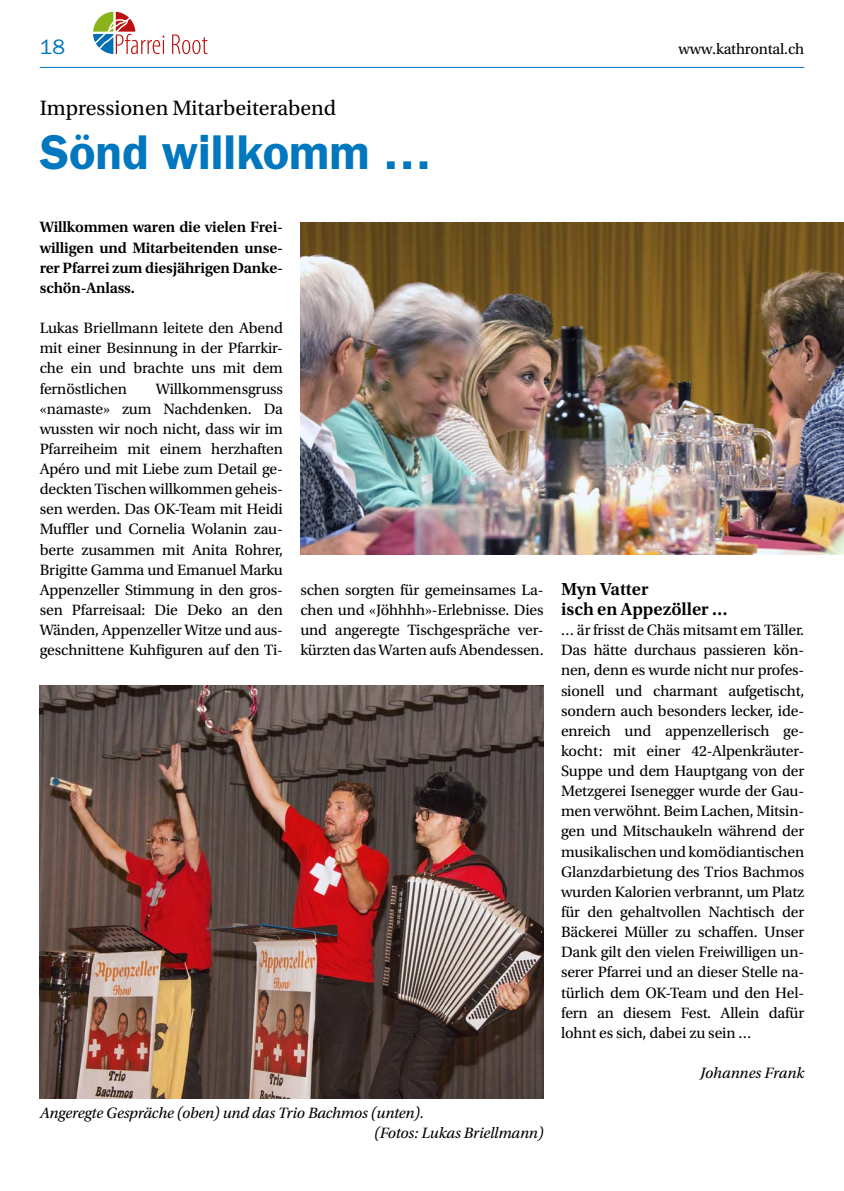
<style>
.page{position:relative;width:844px;height:1191px;background:#fff}
.page>*{position:absolute;margin:0;border:0;box-sizing:border-box;transform-origin:0 0}
.t1{font:600 49px "ITC Franklin Gothic Std";color:#0077be}
.t2{font:21.88px "Utopia Std";color:#000}
.t3{font:21px "ITC Franklin Gothic Std";color:#0077be}
.t4{font:600 18.38px/20.1px "Utopia Std";color:#000}
.t5{font:15.75px/20.1px "Utopia Std";letter-spacing:-.01em;color:#000;text-align:justify}
.t6{font:600 15.75px/20.1px "Utopia Std";letter-spacing:-.01em;color:#000;text-align:justify}
.t7{font:italic 15.75px/20.1px "Utopia Std";letter-spacing:-.01em;color:#000}
</style>
<div class="page">
<svg style="left:93px;top:12px;width:71px;height:42px"></svg>
<svg style="left:172px;top:34px;width:35px;height:20px"></svg>
<hr style="left:40px;top:67px;width:764px;height:1px;background:#0077be">
<img style="left:300px;top:222px;width:543px;height:332px">
<img style="left:40px;top:685px;width:503px;height:413px">
<h3 class="t3" style="left:40px;top:35px;width:27px">18</h3>
<p class="t5" style="left:678px;top:39px;width:127px">www.kathrontal.ch</p>
<h2 class="t2" style="left:40px;top:96px;width:298px">Impressionen Mitarbeiterabend</h2>
<h1 class="t1" style="left:40px;top:123px;width:393px">Sönd willkomm …</h1>
<p class="t6" style="left:40px;top:217px;width:245px">Willkommen waren die vielen Frei&shy;willigen und Mitarbeitenden unse&shy;rer Pfarrei zum diesjährigen Danke&shy;schön-Anlass.</p>
<p class="t5" style="left:40px;top:318px;width:245px">Lukas Briellmann leitete den Abend mit einer Besinnung in der Pfarrkir&shy;che ein und brachte uns mit dem fernöstlichen</p>
<p class="t5" style="left:40px;top:379px;width:245px;text-indent:116px">Willkommensgruss «namaste» zum Nachdenken. Da wussten wir noch nicht, dass wir im Pfarreiheim mit einem herzhaften Apéro und mit Liebe zum Detail ge&shy;deckten Tischen willkommen geheis&shy;sen werden. Das OK-Team mit Heidi Muffler und Cornelia Wolanin zau&shy;berte zusammen mit Anita Rohrer, Brigitte Gamma und Emanuel Marku Appenzeller Stimmung in den gros&shy;sen Pfarreisaal: Die Deko an den Wänden, Appenzeller Witze und aus&shy;geschnittene Kuhfiguren auf den Ti-</p>
<p class="t5" style="left:300px;top:580px;width:245px">schen sorgten für gemeinsames La&shy;chen und «Jöhhhh»-Erlebnisse. Dies und angeregte Tischgespräche ver&shy;kürzten das Warten aufs Abendessen.</p>
<p class="t7" style="left:374px;top:1103px;width:171px;text-indent:-334px">Angeregte Gespräche (oben) und das Trio Bachmos (unten).<br>(Fotos: Lukas Briellmann)</p>
<p class="t4" style="left:561px;top:579px;width:168px">Myn Vatter<br>isch en Appezöller …</p>
<p class="t5" style="left:561px;top:620px;width:245px">… är frisst de Chäs mitsamt em Täller.<br>Das hätte durchaus passieren kön&shy;nen, denn es wurde nicht nur profes&shy;sionell und charmant aufgetischt, sondern auch besonders lecker, ide&shy;enreich und appenzellerisch ge&shy;kocht: mit einer 42-Alpenkräuter-Suppe und dem Hauptgang von der Metzgerei Isenegger wurde der Gau&shy;men verwöhnt. Beim Lachen, Mitsin&shy;gen und Mitschaukeln während der musikalischen und komödiantischen Glanzdarbietung des Trios Bachmos wurden Kalorien verbrannt, um Platz für den gehaltvollen Nachtisch der Bäckerei Müller zu schaffen. Unser Dank gilt den vielen Freiwilligen un&shy;serer Pfarrei und an dieser Stelle na&shy;türlich dem OK-Team und den Hel&shy;fern an diesem Fest. Allein dafür lohnt es sich, dabei zu sein …</p>
<p class="t7" style="left:700px;top:1063px;width:106px">Johannes Frank</p>
</div>
